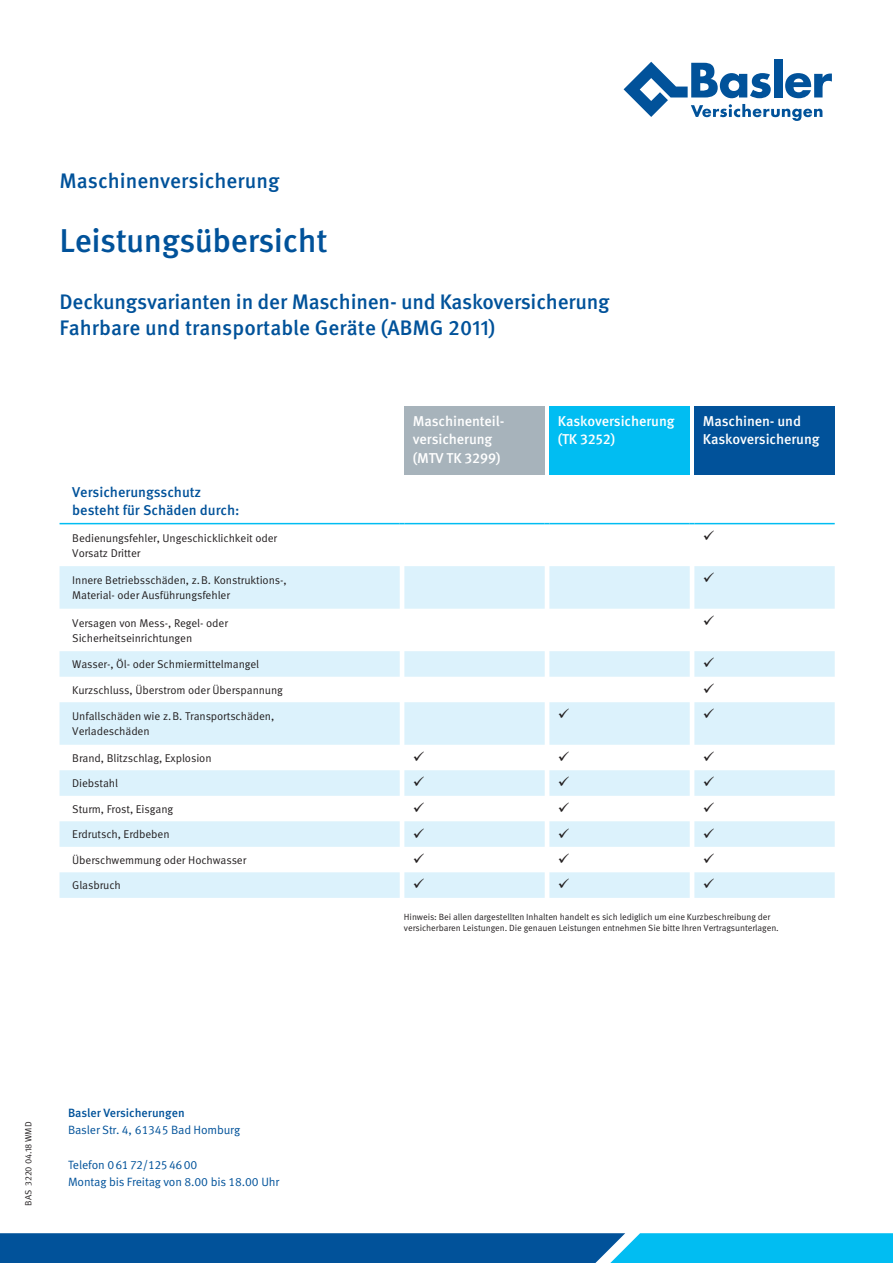
<style>
.page{position:relative;width:893px;height:1263px;background:#fff}
.page>*{position:absolute;margin:0;border:0;box-sizing:border-box;transform-origin:0 0}
.t1{font:500 33px "Meta Pro";letter-spacing:-.015em;color:#01529a}
.t2{font:500 21px/25.5px "Meta Pro";color:#01529a}
.t3{font:500 14.25px/18px "Meta Pro";letter-spacing:-.01em;color:#fff}
.t4{font:500 14.25px/18px "Meta Pro";letter-spacing:-.005em;color:#01529a}
.t5{font:12px/17.2px "Meta Pro Norm";letter-spacing:-.01em;color:#01529a}
.t6{font:500 12px "Meta Pro";letter-spacing:-.005em;color:#01529a}
.t7{font:11.25px/15px "Meta Pro Norm";letter-spacing:-.01em;color:#231f20}
.t8{font:9px/10.5px "Meta Pro Norm";letter-spacing:-.01em;color:#231f20}
</style>
<div class="page">
<div style="left:404px;top:407px;width:141px;height:68px;background:#a7b3bb"></div>
<div style="left:549px;top:407px;width:141px;height:68px;background:#01bdf2"></div>
<div style="left:694px;top:407px;width:141px;height:68px;background:#01529a"></div>
<svg style="left:60px;top:566px;width:775px;height:332px;fill:#dcf2fc"></svg>
<hr style="left:60px;top:523px;width:340px;height:1px;background:#01bdf2">
<hr style="left:404px;top:523px;width:141px;height:1px;background:#01bdf2">
<hr style="left:549px;top:523px;width:141px;height:1px;background:#01bdf2">
<hr style="left:694px;top:523px;width:141px;height:1px;background:#01bdf2">
<div style="left:774px;top:59px;width:8px;height:38px;background:#01529a"></div>
<svg style="left:624px;top:62px;width:208px;height:59px"></svg>
<svg style="left:0;top:1233px;width:893px;height:30px;background:#0675b6"></svg>
<svg style="left:704px;top:572px;width:10px;height:10px"></svg>
<svg style="left:704px;top:615px;width:10px;height:10px"></svg>
<svg style="left:704px;top:657px;width:10px;height:10px"></svg>
<svg style="left:704px;top:683px;width:10px;height:10px"></svg>
<svg style="left:559px;top:708px;width:10px;height:10px"></svg>
<svg style="left:704px;top:708px;width:10px;height:10px"></svg>
<svg style="left:414px;top:751px;width:10px;height:10px"></svg>
<svg style="left:559px;top:751px;width:10px;height:10px"></svg>
<svg style="left:704px;top:751px;width:10px;height:10px"></svg>
<svg style="left:414px;top:776px;width:10px;height:10px"></svg>
<svg style="left:559px;top:776px;width:10px;height:10px"></svg>
<svg style="left:704px;top:776px;width:10px;height:10px"></svg>
<svg style="left:414px;top:803px;width:10px;height:9px"></svg>
<svg style="left:559px;top:803px;width:10px;height:9px"></svg>
<svg style="left:704px;top:803px;width:10px;height:9px"></svg>
<svg style="left:414px;top:828px;width:10px;height:10px"></svg>
<svg style="left:559px;top:828px;width:10px;height:10px"></svg>
<svg style="left:704px;top:828px;width:10px;height:10px"></svg>
<svg style="left:414px;top:854px;width:10px;height:9px"></svg>
<svg style="left:559px;top:854px;width:10px;height:9px"></svg>
<svg style="left:704px;top:854px;width:10px;height:9px"></svg>
<svg style="left:414px;top:879px;width:10px;height:9px"></svg>
<svg style="left:559px;top:879px;width:10px;height:9px"></svg>
<svg style="left:704px;top:879px;width:10px;height:9px"></svg>
<h2 class="t2" style="left:60px;top:167px;width:222px">Maschinenversicherung</h2>
<h1 class="t1" style="left:60px;top:215px;width:270px">Leistungsübersicht</h1>
<h2 class="t2" style="left:60px;top:288px;width:552px">Deckungsvarianten in der Maschinen- und Kaskoversicherung<br>Fahrbare und transportable Geräte (ABMG 2011)</h2>
<p class="t4" style="left:72px;top:482px;width:169px">Versicherungsschutz besteht für Schäden durch:</p>
<p class="t7" style="left:72px;top:530px;width:206px">Bedienungsfehler, Ungeschicklichkeit oder<br>Vorsatz Dritter</p>
<p class="t7" style="left:72px;top:572px;width:216px">Innere Betriebsschäden, z.B. Konstruktions-,<br>Material- oder Ausführungsfehler</p>
<p class="t7" style="left:72px;top:614px;width:157px">Versagen von Mess-, Regel- oder<br>Sicherheitseinrichtungen</p>
<p class="t7" style="left:72px;top:656px;width:188px">Wasser-, Öl- oder Schmiermittelmangel</p>
<p class="t7" style="left:72px;top:682px;width:212px">Kurzschluss, Überstrom oder Überspannung</p>
<p class="t7" style="left:72px;top:708px;width:204px">Unfallschäden wie z.B. Transportschäden,<br>Verladeschäden</p>
<p class="t7" style="left:72px;top:750px;width:141px">Brand, Blitzschlag, Explosion</p>
<p class="t7" style="left:72px;top:775px;width:47px">Diebstahl</p>
<p class="t7" style="left:72px;top:801px;width:103px">Sturm, Frost, Eisgang</p>
<p class="t7" style="left:72px;top:826px;width:99px">Erdrutsch, Erdbeben</p>
<p class="t7" style="left:72px;top:852px;width:176px">Überschwemmung oder Hochwasser</p>
<p class="t7" style="left:72px;top:877px;width:50px">Glasbruch</p>
<p class="t3" style="left:413px;top:411px;width:93px">Maschinenteil&shy;versicherung</p>
<p class="t3" style="left:413px;top:448px;width:89px">(MTV TK 3299)</p>
<p class="t3" style="left:558px;top:411px;width:118px">Kaskoversicherung (TK 3252)</p>
<p class="t3" style="left:703px;top:411px;width:118px">Maschinen- und<br>Kaskoversicherung</p>
<p class="t8" style="left:404px;top:911px;width:376px">Hinweis: Bei allen dargestellten Inhalten handelt es sich lediglich um eine Kurzbeschreibung der versicherbaren Leistungen. Die genauen Leistungen entnehmen Sie bitte Ihren Vertragsunterlagen.</p>
<p class="t8" style="left:23px;top:1206px;width:86px;rotate:-90deg">BAS 3220 04.18 WMD</p>
<p class="t6" style="left:68px;top:1103px;width:118px">Basler Versicherungen</p>
<p class="t5" style="left:68px;top:1120px;width:174px">Basler Str. 4, 61345 Bad Homburg</p>
<p class="t5" style="left:68px;top:1155px;width:213px">Telefon 06172/1254600<br>Montag bis Freitag von 8.00 bis 18.00 Uhr</p>
</div>
